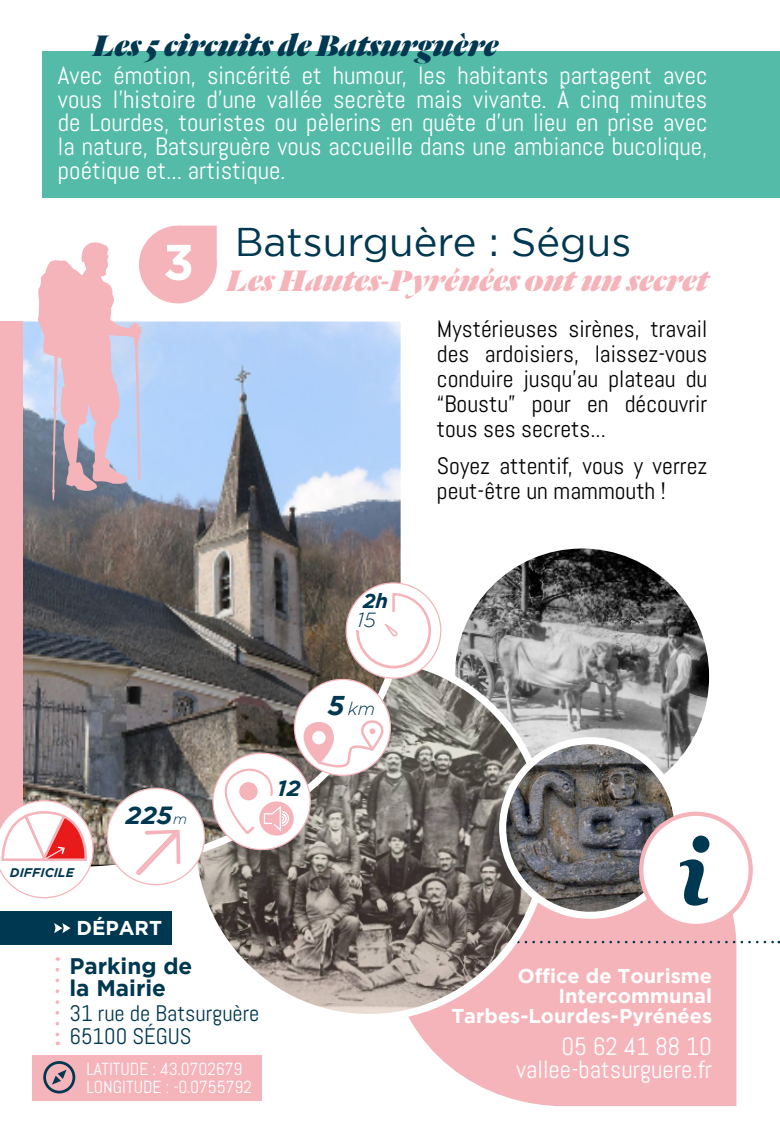
<style>
.page{position:relative;width:780px;height:1134px;background:#fff}
.page>*{position:absolute;margin:0;border:0;box-sizing:border-box;transform-origin:0 0}
.t1{font:700 50px "Gotham";color:#fff}
.t2{font:40px "Gotham";color:#003851}
.t3{font:italic 900 32.5px "Dala Floda";color:#f5b3ba}
.t4{font:italic 900 32.5px "Dala Floda";color:#003851}
.t5{font:25px/23.8px "Abel";color:#fff;text-align:right}
.t6{font:italic 700 24.75px "Gotham";color:#003852}
.t7{font:23.75px/25px "Abel";color:#000;text-align:justify}
.t8{font:22.5px/22.5px "Abel";color:#003851}
.t9{font:700 22.5px/22.5px "Gotham";color:#003851}
.t10{font:italic 700 22px "Gotham";color:#003852}
.t11{font:italic 700 20.5px "Gotham";color:#003852}
.t12{font:italic 300 20.5px "Gotham";color:#003852}
.t13{font:700 20px/20px "Gotham";color:#fff;text-align:right}
.t14{font:italic 300 18.25px "Gotham";color:#003852}
.t15{font:17.5px/17.5px "Abel";color:#fff}
.t16{font:italic 700 12.5px "Gotham";color:#003851}
.s1{font-weight:300;font-size:14.5px}
.s2{font-weight:700;font-size:27.25px}
</style>
<div class="page">
<img style="left:456px;top:549px;width:252px;height:212px">
<svg style="left:408px;top:811px;width:328px;height:295px;background:#f5b9c0"></svg>
<svg style="left:546px;top:941px;width:233px;height:2px"></svg>
<img style="left:200px;top:657px;width:346px;height:359px">
<svg style="left:0;top:321px;width:411px;height:556px;background:#828790"></svg>
<div style="left:0;top:322px;width:22px;height:525px;background:#f5b3ba"></div>
<svg style="left:56px;top:969px;width:3px;height:76px"></svg>
<div style="left:0;top:911px;width:172px;height:34px;background:#003851"></div>
<svg style="left:54px;top:923px;width:17px;height:10px"></svg>
<img style="left:502px;top:742px;width:175px;height:173px">
<div style="left:499px;top:737px;width:182px;height:182px;border:7px solid #fff;border-radius:50%"></div>
<div style="left:139px;top:226px;width:78px;height:77px;background:#f5b3ba;border-radius:50%"></div>
<svg style="left:184px;top:226px;width:33px;height:41px"></svg>
<div style="left:346px;top:583px;width:94px;height:95px;background:#fff;border-radius:50%"></div>
<svg style="left:356px;top:593px;width:75px;height:75px"></svg>
<div style="left:294px;top:679px;width:96px;height:96px;background:#fff;border-radius:50%"></div>
<svg style="left:303px;top:720px;width:81px;height:52px"></svg>
<div style="left:107px;top:788px;width:97px;height:97px;background:#fff;border-radius:50%"></div>
<svg style="left:136px;top:830px;width:44px;height:46px"></svg>
<div style="left:213px;top:753px;width:97px;height:96px;background:#fff;border-radius:50%"></div>
<div style="left:259px;top:801px;width:35px;height:34px;background:#f5b3ba;border-radius:50%"></div>
<svg style="left:223px;top:764px;width:67px;height:71px"></svg>
<svg style="left:0;top:800px;width:94px;height:98px"></svg>
<svg style="left:37px;top:242px;width:105px;height:259px;background:#d4bcca"></svg>
<div style="left:42px;top:51px;width:738px;height:147px;background:#54bba8"></div>
<div style="left:32px;top:1055px;width:229px;height:46px;background:#f5b3ba"></div>
<svg style="left:43px;top:1061px;width:32px;height:32px"></svg>
<div style="left:641px;top:814px;width:109px;height:112px;background:#fff;border-radius:50%"></div>
<div style="left:639px;top:812px;width:113px;height:116px;border:4px solid #f5b3ba;border-radius:50%"></div>
<svg style="left:680px;top:859px;width:28px;height:47px"></svg>
<div style="left:692px;top:835px;width:17px;height:18px;background:#003851;border-radius:50%"></div>
<h3 class="t4" style="left:93px;top:23px;width:406px">Les 5 circuits de Batsurguère</h3>
<p class="t5" style="left:58px;top:63px;width:651px;text-align:justify">Avec émotion, sincérité et humour, les habitants partagent avec vous l’histoire d’une vallée secrète mais vivante. À cinq minutes de Lourdes, touristes ou pèlerins en quête d’un lieu en prise avec la nature, Batsurguère vous accueille dans une ambiance bucolique, poétique et... artistique.</p>
<h1 class="t1" style="left:163px;top:233px;width:33px">3</h1>
<h2 class="t2" style="left:235px;top:220px;width:398px">Batsurguère : Ségus</h2>
<h3 class="t3" style="left:227px;top:258px;width:483px">Les Hautes-Pyrénées ont un secret</h3>
<p class="t7" style="left:437px;top:316px;width:272px">Mystérieuses sirènes, travail des ardoisiers, laissez-vous conduire jusqu’au plateau du “Boustu” pour en découvrir tous ses secrets...</p>
<p class="t7" style="left:437px;top:453px;width:272px">Soyez attentif, vous y verrez peut-être un mammouth !</p>
<p class="t16" style="left:10px;top:865px;width:66px">DIFFICILE</p>
<p class="t6" style="left:126px;top:801px;width:62px">225<span class="s1">m</span></p>
<p class="t13" style="left:76px;top:918px;width:87px">DÉPART</p>
<p class="t11" style="left:363px;top:589px;width:26px">2h</p>
<p class="t12" style="left:357px;top:608px;width:20px">15</p>
<p class="t10" style="left:277px;top:776px;width:25px">12</p>
<p class="t14" style="left:328px;top:698px;width:49px"><span class="s2">5</span>km</p>
<p class="t9" style="left:69px;top:954px;width:124px">Parking de la Mairie</p>
<p class="t8" style="left:69px;top:1002px;width:191px">31 rue de Batsurguère<br>65100 SÉGUS</p>
<p class="t15" style="left:86px;top:1060px;width:167px">LATITUDE : 43.0702679<br>LONGITUDE : -0.0755792</p>
<p class="t13" style="left:451px;top:965px;width:262px">Office de Tourisme<br>Intercommunal<br>Tarbes-Lourdes-Pyrénées</p>
<p class="t5" style="left:516px;top:1035px;width:197px;line-height:22.5px">05 62 41 88 10 vallee-batsurguere.fr</p>
</div>
